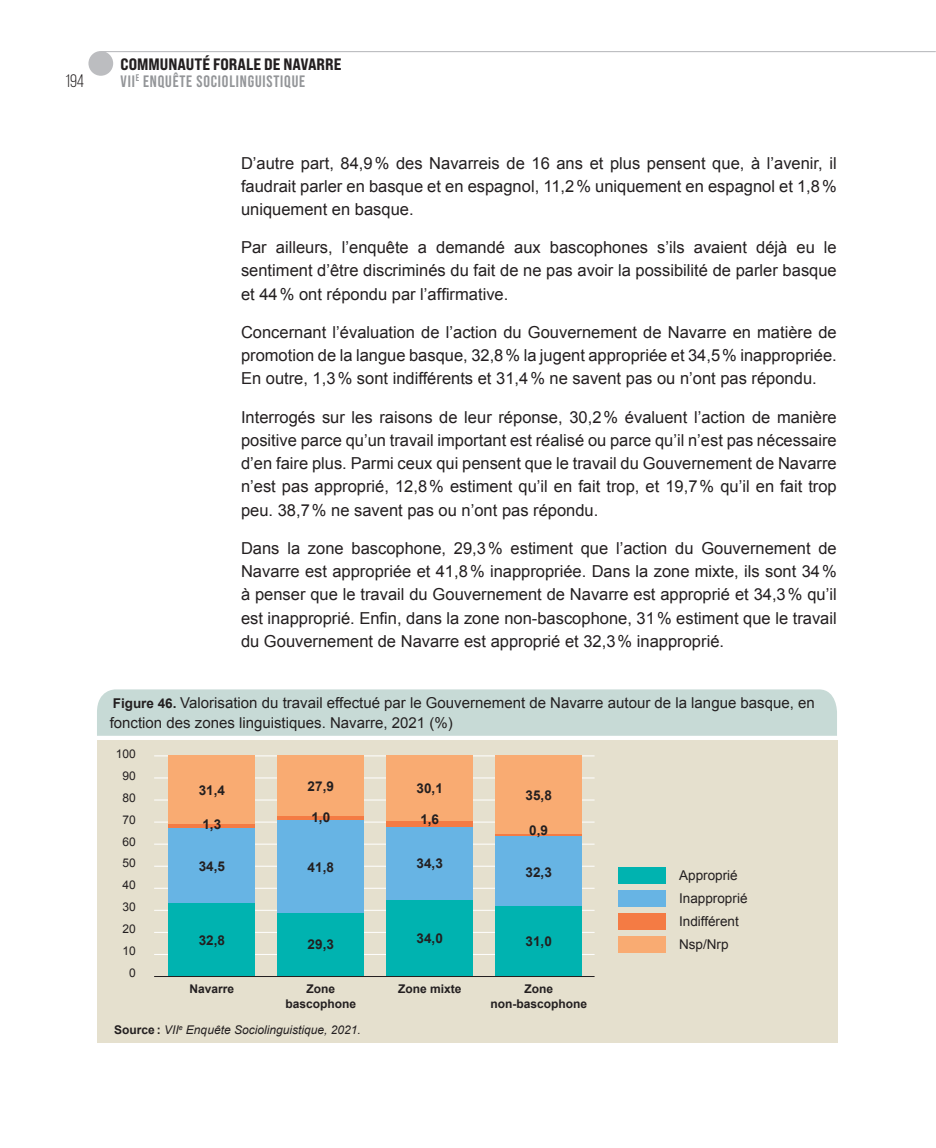
<style>
.page{position:relative;width:936px;height:1148px;background:#fff}
.page>*{position:absolute;margin:0;border:0;box-sizing:border-box;transform-origin:0 0}
.t1{font:18px "Bebas Neue";color:#231f20}
.Normala{font:16.5px/23.2px "Arial";color:#231f20;text-align:justify}
.t2{font:700 16.5px "Bebas Neue Pro";letter-spacing:.05em;color:#939598}
.t3{font:16.5px "Bebas Neue Pro Exp Eb";color:#231f20}
.TablaTit{font:15px/19.5px "Arial";color:#231f20}
.t4{font:700 13.5px "Arial";color:#231f20}
.TablaTXT{font:13.5px "Arial";color:#231f20}
.t5{font:700 12px/14.4px "Arial";color:#231f20;text-align:center}
.TablaIturria{font:italic 12px "Arial";color:#231f20}
.t6{font:12px "Arial";color:#231f20}
.s1{font-weight:700;font-size:13.5px}
.s2{font-weight:700;font-style:normal}
</style>
<div class="page">
<hr style="left:101px;top:51px;width:834px;height:1px;background:#bcbdc0">
<div style="left:88px;top:51px;width:25px;height:25px;background:#bcbdc0;border-radius:50%"></div>
<div style="left:97px;top:740px;width:740px;height:302px;background:#e5e0ce"></div>
<div style="left:97px;top:689px;width:739px;height:46px;background:#c7dad6"></div>
<hr style="left:154px;top:843px;width:440px;height:1px;background:#fff">
<hr style="left:154px;top:821px;width:440px;height:1px;background:#fff">
<hr style="left:154px;top:865px;width:440px;height:1px;background:#fff">
<hr style="left:154px;top:799px;width:440px;height:1px;background:#fff">
<hr style="left:154px;top:777px;width:440px;height:1px;background:#fff">
<hr style="left:154px;top:755px;width:440px;height:1px;background:#fff">
<hr style="left:154px;top:887px;width:440px;height:1px;background:#fff">
<hr style="left:154px;top:932px;width:440px;height:1px;background:#fff">
<hr style="left:154px;top:954px;width:440px;height:1px;background:#fff">
<hr style="left:154px;top:909px;width:440px;height:1px;background:#fff">
<div style="left:277px;top:755px;width:87px;height:62px;background:#f9ab72"></div>
<div style="left:168px;top:755px;width:87px;height:69px;background:#f9ab72"></div>
<div style="left:168px;top:823px;width:87px;height:5px;background:#f47b44"></div>
<hr style="left:277px;top:816px;width:87px;height:4px;background:#f47b44">
<div style="left:277px;top:912px;width:87px;height:63px;background:#00b3b0"></div>
<div style="left:277px;top:820px;width:87px;height:93px;background:#67b4e4"></div>
<div style="left:168px;top:828px;width:87px;height:75px;background:#67b4e4"></div>
<div style="left:168px;top:903px;width:87px;height:72px;background:#00b3b0"></div>
<div style="left:386px;top:755px;width:87px;height:66px;background:#f9ab72"></div>
<div style="left:386px;top:825px;width:87px;height:75px;background:#67b4e4"></div>
<div style="left:386px;top:900px;width:87px;height:75px;background:#00b3b0"></div>
<div style="left:386px;top:820px;width:87px;height:6px;background:#f47b44"></div>
<div style="left:495px;top:835px;width:87px;height:72px;background:#67b4e4"></div>
<div style="left:495px;top:906px;width:87px;height:69px;background:#00b3b0"></div>
<div style="left:495px;top:831px;width:87px;height:5px;background:#f47b44"></div>
<div style="left:495px;top:755px;width:87px;height:79px;background:#f9ab72"></div>
<hr style="left:154px;top:976px;width:440px;height:1px;background:#231f20">
<div style="left:618px;top:867px;width:48px;height:16px;background:#00b3b0"></div>
<div style="left:618px;top:889px;width:48px;height:17px;background:#67b4e4"></div>
<div style="left:618px;top:912px;width:48px;height:17px;background:#f47b44"></div>
<div style="left:618px;top:935px;width:48px;height:17px;background:#f9ab72"></div>
<p class="t1" style="left:65px;top:71px;width:21px">194</p>
<p class="t3" style="left:121px;top:54px;width:222px">COMMUNAUTÉ FORALE DE NAVARRE</p>
<p class="t2" style="left:121px;top:71px;width:186px">VII<sup>E</sup> ENQUÊTE SOCIOLINGUISTIQUE</p>
<p class="Normala" style="left:241px;top:151px;width:597px">D’autre part, 84,9% des Navarreis de 16 ans et plus pensent que, à l’avenir, il faudrait parler en basque et en espagnol, 11,2% uniquement en espagnol et 1,8% uniquement en basque.</p>
<p class="Normala" style="left:241px;top:236px;width:597px">Par ailleurs, l’enquête a demandé aux bascophones s’ils avaient déjà eu le sentiment d’être discriminés du fait de ne pas avoir la possibilité de parler basque et 44% ont répondu par l’affirmative.</p>
<p class="Normala" style="left:241px;top:320px;width:597px">Concernant l’évaluation de l’action du Gouvernement de Navarre en matière de promotion de la langue basque, 32,8% la jugent appropriée et 34,5% inappropriée.<br>En outre, 1,3% sont indifférents et 31,4% ne savent pas ou n’ont pas répondu.</p>
<p class="Normala" style="left:241px;top:405px;width:597px">Interrogés sur les raisons de leur réponse, 30,2% évaluent l’action de manière positive parce qu’un travail important est réalisé ou parce qu’il n’est pas nécessaire d’en faire plus. Parmi ceux qui pensent que le travail du Gouvernement de Navarre n’est pas approprié, 12,8% estiment qu’il en fait trop, et 19,7% qu’il en fait trop peu. 38,7% ne savent pas ou n’ont pas répondu.</p>
<p class="Normala" style="left:241px;top:536px;width:597px">Dans la zone bascophone, 29,3% estiment que l’action du Gouvernement de Navarre est appropriée et 41,8% inappropriée. Dans la zone mixte, ils sont 34% à penser que le travail du Gouvernement de Navarre est approprié et 34,3% qu’il est inapproprié. Enfin, dans la zone non-bascophone, 31% estiment que le travail du Gouvernement de Navarre est approprié et 32,3% inapproprié.</p>
<p class="TablaTit" style="left:110px;top:693px;width:706px"><span class="s1">Figure 46.</span> Valorisation du travail effectué par le Gouvernement de Navarre autour de la langue basque, en fonction des zones linguistiques. Navarre, 2021 (%)</p>
<p class="t6" style="left:116px;top:745px;width:22px">100</p>
<p class="t6" style="left:122px;top:767px;width:15px">90</p>
<p class="t6" style="left:122px;top:789px;width:15px">80</p>
<p class="t6" style="left:122px;top:811px;width:15px">70</p>
<p class="t6" style="left:122px;top:833px;width:15px">60</p>
<p class="t6" style="left:122px;top:855px;width:15px">50</p>
<p class="t6" style="left:122px;top:877px;width:15px">40</p>
<p class="t6" style="left:122px;top:899px;width:15px">30</p>
<p class="t6" style="left:122px;top:920px;width:15px">20</p>
<p class="t6" style="left:122px;top:942px;width:15px">10</p>
<p class="t6" style="left:129px;top:964px;width:8px">0</p>
<p class="t4" style="left:199px;top:781px;width:28px">31,4</p>
<p class="t4" style="left:307px;top:777px;width:28px">27,9</p>
<p class="t4" style="left:416px;top:779px;width:28px">30,1</p>
<p class="t4" style="left:525px;top:786px;width:28px">35,8</p>
<p class="t4" style="left:311px;top:808px;width:20px">1,0</p>
<p class="t4" style="left:420px;top:810px;width:20px">1,6</p>
<p class="t4" style="left:202px;top:815px;width:20px">1,3</p>
<p class="t4" style="left:529px;top:821px;width:20px">0,9</p>
<p class="t4" style="left:416px;top:854px;width:28px">34,3</p>
<p class="t4" style="left:199px;top:857px;width:28px">34,5</p>
<p class="t4" style="left:307px;top:858px;width:28px">41,8</p>
<p class="t4" style="left:525px;top:863px;width:28px">32,3</p>
<p class="TablaTXT" style="left:679px;top:866px;width:60px">Approprié</p>
<p class="TablaTXT" style="left:679px;top:889px;width:70px">Inapproprié</p>
<p class="TablaTXT" style="left:678px;top:912px;width:61px">Indifférent</p>
<p class="TablaTXT" style="left:678px;top:935px;width:51px">Nsp/Nrp</p>
<p class="t4" style="left:416px;top:929px;width:28px">34,0</p>
<p class="t4" style="left:199px;top:931px;width:28px">32,8</p>
<p class="t4" style="left:525px;top:932px;width:28px">31,0</p>
<p class="t4" style="left:307px;top:935px;width:28px">29,3</p>
<p class="t5" style="left:189px;top:982px;width:46px">Navarre</p>
<p class="t5" style="left:285px;top:982px;width:72px">Zone bascophone</p>
<p class="TablaIturria" style="left:114px;top:1022px;width:248px"><span class="s2">Source :</span> VII<sup>e</sup> Enquête Sociolinguistique, 2021.</p>
<p class="t5" style="left:398px;top:982px;width:65px">Zone mixte</p>
<p class="t5" style="left:490px;top:982px;width:98px">Zone non-bascophone</p>
</div>
